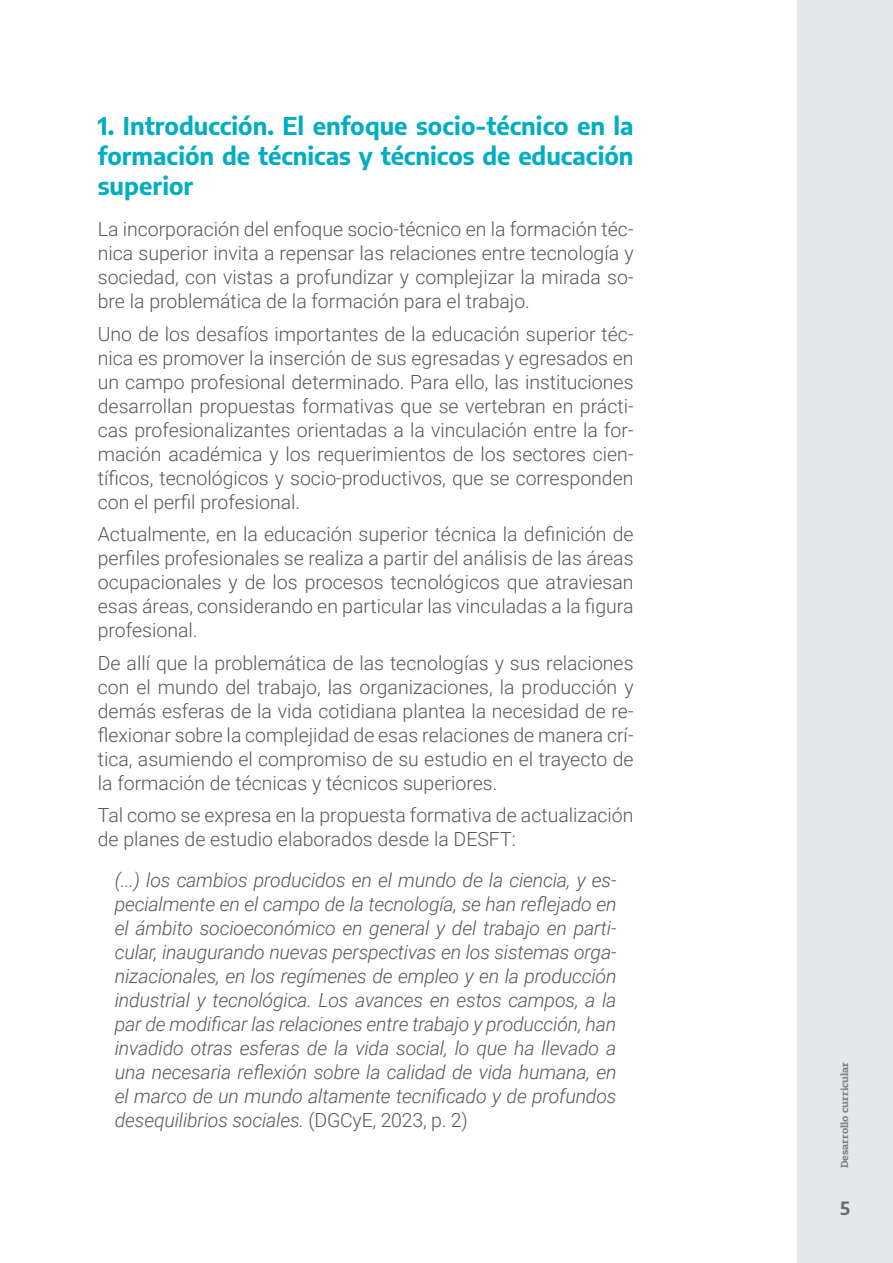
<style>
.page{position:relative;width:893px;height:1263px;background:#fff}
.page>*{position:absolute;margin:0;border:0;box-sizing:border-box;transform-origin:0 0}
.titulo_1{font:700 24px/30px "Encode Sans";color:#00aec3;text-align:justify}
.tEXTO{font:300 19.5px/24px "Roboto";color:#57585a;text-align:justify}
.Recuadro{font:italic 300 19.5px/24px "Roboto";letter-spacing:-.01em;color:#57585a;text-align:justify}
.t1{font:700 18px "Encode Sans";color:#6c6d70}
.t2{font:10.5px "Patua One";color:#808285;scale:1.12 1}
.s1{font-style:normal}
</style>
<div class="page">
<div style="left:797px;top:0;width:96px;height:1263px;background:#e6e7e9"></div>
<p class="titulo_1" style="left:98px;top:110px;width:537px">1. Introducción. El enfoque socio-técnico en la formación de técnicas y técnicos de educación superior</p>
<p class="tEXTO" style="left:98px;top:217px;width:537px">La incorporación del enfoque socio-técnico en la formación téc&shy;nica superior invita a repensar las relaciones entre tecnología y sociedad, con vistas a profundizar y complejizar la mirada so&shy;bre la problemática de la formación para el trabajo.</p>
<p class="tEXTO" style="left:98px;top:321px;width:537px">Uno de los desafíos importantes de la educación superior téc&shy;nica es promover la inserción de sus egresadas y egresados en un campo profesional determinado. Para ello, las instituciones desarrollan propuestas formativas que se vertebran en prácti&shy;cas profesionalizantes orientadas a la vinculación entre la for&shy;mación académica y los requerimientos de los sectores cien&shy;tíficos, tecnológicos y socio-productivos, que se corresponden con el perfil profesional.</p>
<p class="tEXTO" style="left:98px;top:522px;width:537px">Actualmente, en la educación superior técnica la definición de perfiles profesionales se realiza a partir del análisis de las áreas ocupacionales y de los procesos tecnológicos que atraviesan esas áreas, considerando en particular las vinculadas a la figura profesional.</p>
<p class="tEXTO" style="left:98px;top:650px;width:537px">De allí que la problemática de las tecnologías y sus relaciones con el mundo del trabajo, las organizaciones, la producción y demás esferas de la vida cotidiana plantea la necesidad de re&shy;flexionar sobre la complejidad de esas relaciones de manera crí&shy;tica, asumiendo el compromiso de su estudio en el trayecto de la formación de técnicas y técnicos superiores.</p>
<p class="tEXTO" style="left:98px;top:803px;width:537px">Tal como se expresa en la propuesta formativa de actualización de planes de estudio elaborados desde la DESFT:</p>
<p class="Recuadro" style="left:115px;top:868px;width:503px">(...) los cambios producidos en el mundo de la ciencia, y es&shy;pecialmente en el campo de la tecnología, se han reflejado en el ámbito socioeconómico en general y del trabajo en parti&shy;cular, inaugurando nuevas perspectivas en los sistemas orga&shy;nizacionales, en los regímenes de empleo y en la producción industrial y tecnológica. Los avances en estos campos, a la par de modificar las relaciones entre trabajo y producción, han invadido otras esferas de la vida social, lo que ha llevado a una necesaria reflexión sobre la calidad de vida humana, en el marco de un mundo altamente tecnificado y de profundos desequilibrios sociales. <span class="s1">(DGCyE, 2023, p. 2)</span></p>
<p class="t2" style="left:838px;top:1168px;width:96px;rotate:-90deg">Desarrollo curricular</p>
<p class="t1" style="left:840px;top:1194px;width:11px">5</p>
</div>
